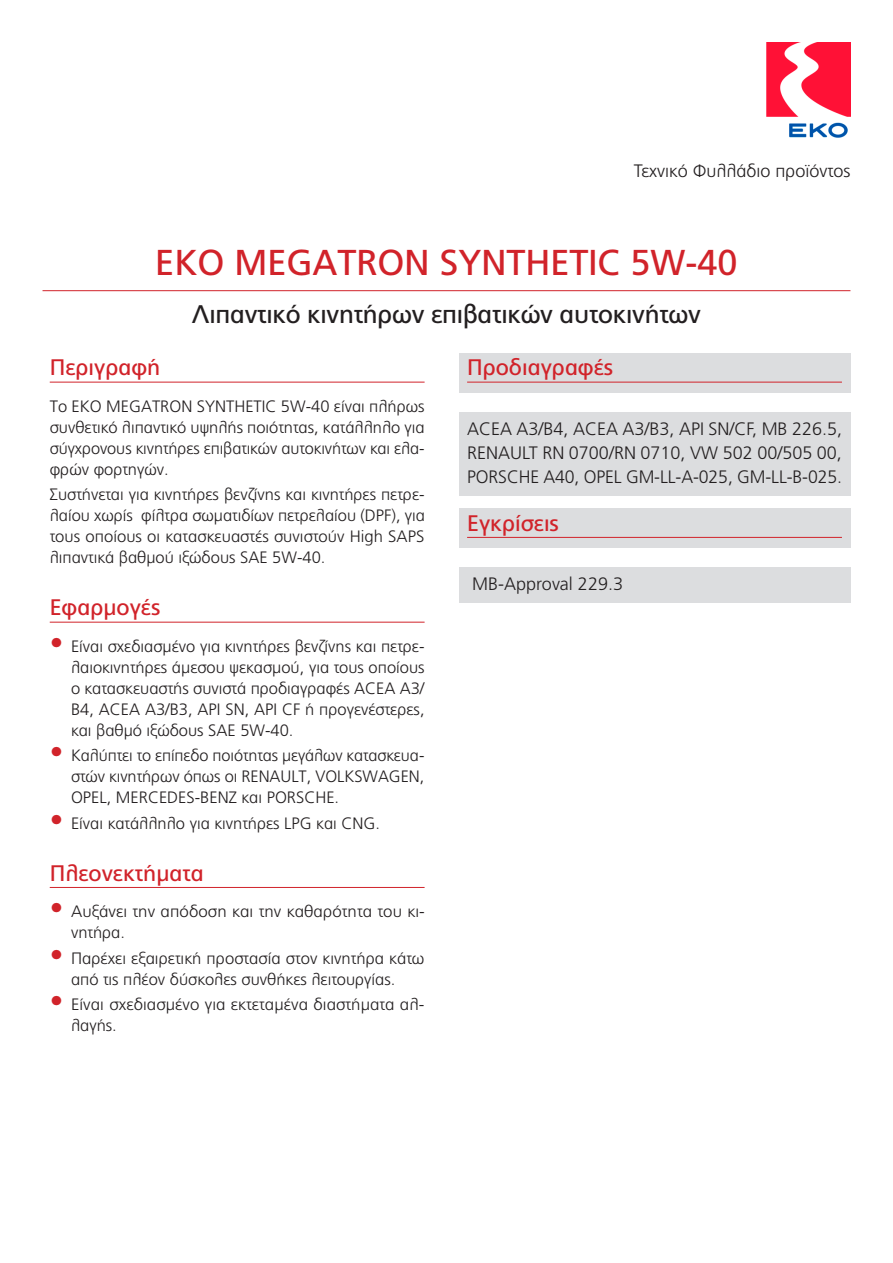
<style>
.page{position:relative;width:893px;height:1263px;background:#fff}
.page>*{position:absolute;margin:0;border:0;box-sizing:border-box;transform-origin:0 0}
.t1{font:36px "PF Catalog Poly";color:#d1232a}
.t2{font:25.5px "PF Catalog";letter-spacing:-.01em;color:#231f20}
.t3{font:22.5px "PF Catalog Poly";color:#d1232a}
.t4{font:300 18px/24px "PF Catalog";color:#231f20;text-align:justify}
.t5{font:300 16.5px/21px "PF Catalog";color:#231f20;text-align:justify}
.s1{font-size:27px;color:#d1232a}
</style>
<div class="page">
<hr style="left:43px;top:290px;width:807px;height:1px;background:#d1232a">
<hr style="left:50px;top:382px;width:375px;height:1px;background:#d1232a">
<hr style="left:50px;top:622px;width:375px;height:1px;background:#d1232a">
<hr style="left:50px;top:887px;width:375px;height:1px;background:#d1232a">
<div style="left:459px;top:353px;width:391px;height:39px;background:#dcdddf"></div>
<hr style="left:467px;top:382px;width:375px;height:1px;background:#d1232a">
<div style="left:459px;top:413px;width:391px;height:83px;background:#dcdddf"></div>
<div style="left:459px;top:508px;width:391px;height:39px;background:#dcdddf"></div>
<hr style="left:467px;top:537px;width:375px;height:1px;background:#d1232a">
<div style="left:459px;top:568px;width:391px;height:35px;background:#dcdddf"></div>
<img style="left:767px;top:43px;width:83px;height:95px">
<p class="t4" style="left:634px;top:159px;width:218px">Τεχνικό Φυλλάδιο προϊόντος</p>
<h1 class="t1" style="left:155px;top:242px;width:584px">EKO MEGATRON SYNTHETIC 5W-40</h1>
<h2 class="t2" style="left:192px;top:300px;width:510px">Λιπαντικό κινητήρων επιβατικών αυτοκινήτων</h2>
<h3 class="t3" style="left:50px;top:354px;width:112px">Περιγραφή</h3>
<p class="t5" style="left:50px;top:396px;width:376px">Το EKO MEGATRON SYNTHETIC 5W-40 είναι πλήρως συνθετικό λιπαντικό υψηλής ποιότητας, κατάλληλο για σύγχρονους κινητήρες επιβατικών αυτοκινήτων και ελα&shy;φρών φορτηγών.</p>
<p class="t5" style="left:50px;top:484px;width:377px">Συστήνεται για κινητήρες βενζίνης και κινητήρες πετρε&shy;λαίου χωρίς φίλτρα σωματιδίων πετρελαίου (DPF), για τους οποίους οι κατασκευαστές συνιστούν High SAPS λιπαντικά βαθμού ιξώδους SAE 5W-40.</p>
<h3 class="t3" style="left:50px;top:594px;width:112px">Εφαρμογές</h3>
<p class="t5" style="left:71px;top:636px;width:355px;text-indent:-21px"><span class="s1">•</span> Είναι σχεδιασμένο για κινητήρες βενζίνης και πετρε&shy;λαιοκινητήρες άμεσου ψεκασμού, για τους οποίους ο κατασκευαστής συνιστά προδιαγραφές ACEA A3/ B4, ACEA A3/B3, API SN, API CF ή προγενέστερες, και βαθμό ιξώδους SAE 5W-40.</p>
<p class="t5" style="left:71px;top:745px;width:355px;text-indent:-21px"><span class="s1">•</span> Καλύπτει το επίπεδο ποιότητας μεγάλων κατασκευα&shy;στών κινητήρων όπως οι RENAULT, VOLKSWAGEN, OPEL, MERCEDES-BENZ και PORSCHE.</p>
<p class="t5" style="left:50px;top:813px;width:332px"><span class="s1">•</span> Είναι κατάλληλο για κινητήρες LPG και CNG.</p>
<h3 class="t3" style="left:50px;top:860px;width:156px">Πλεονεκτήματα</h3>
<p class="t5" style="left:71px;top:901px;width:355px;text-indent:-21px"><span class="s1">•</span> Αυξάνει την απόδοση και την καθαρότητα του κι&shy;νητήρα.</p>
<p class="t5" style="left:50px;top:948px;width:376px;text-align:center"><span class="s1">•</span> Παρέχει εξαιρετική προστασία στον κινητήρα κάτω από τις πλέον δύσκολες συνθήκες λειτουργίας.</p>
<p class="t5" style="left:71px;top:994px;width:355px;text-indent:-21px"><span class="s1">•</span> Είναι σχεδιασμένο για εκτεταμένα διαστήματα αλ&shy;λαγής.</p>
<h3 class="t3" style="left:467px;top:354px;width:148px">Προδιαγραφές</h3>
<p class="t4" style="left:467px;top:417px;width:377px">ACEA A3/B4, ACEA A3/B3, API SN/CF, MB 226.5, RENAULT RN 0700/RN 0710, VW 502 00/505 00, PORSCHE A40, OPEL GM-LL-A-025, GM-LL-B-025.</p>
<h3 class="t3" style="left:467px;top:510px;width:93px">Εγκρίσεις</h3>
<p class="t4" style="left:472px;top:572px;width:152px">MB-Approval 229.3</p>
</div>
